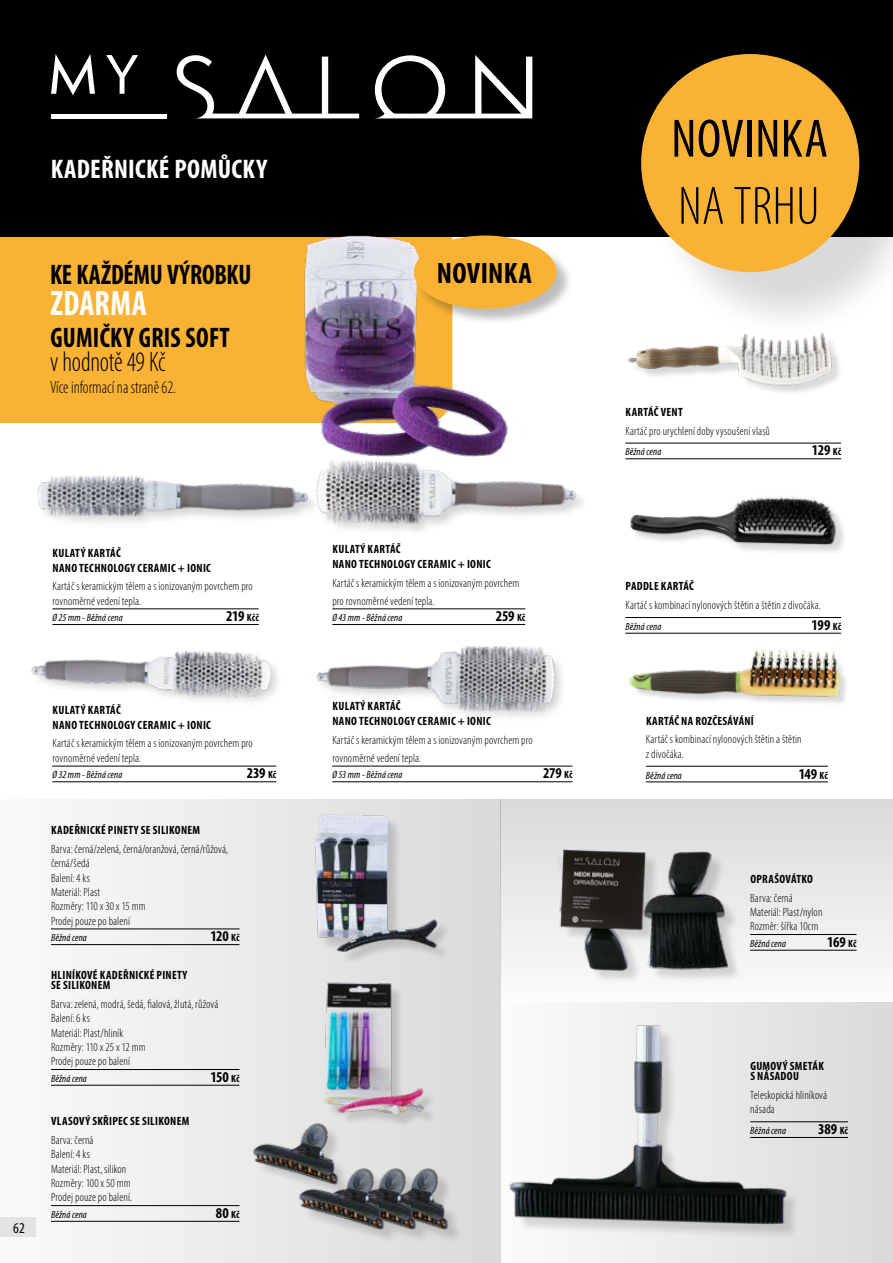
<style>
.page{position:relative;width:893px;height:1263px;background:#fff}
.page>*{position:absolute;margin:0;border:0;box-sizing:border-box;transform-origin:0 0}
.t1{font:condensed 54.3px "Myriad Pro";letter-spacing:.005em;color:#000}
.t2{font:300 condensed 54.3px "Myriad Pro";letter-spacing:.005em;color:#000}
.t3{font:700 condensed 35.4px "Myriad Pro";letter-spacing:.015em;color:#fff;scale:.92 1}
.t4{font:700 condensed 29.55px "Myriad Pro";letter-spacing:.01em;color:#000}
.t5{font:700 condensed 28.35px "Myriad Pro";letter-spacing:.01em;color:#000;scale:.92 1}
.t6{font:300 condensed 28.35px "Myriad Pro";letter-spacing:-.01em;color:#000;scale:.92 1}
.t7{font:700 condensed 27px "Myriad Pro";letter-spacing:.01em;color:#fff}
.t8{font:300 condensed 17.7px "Myriad Pro";color:#000;scale:.92 1}
.t9{font:700 condensed 15px "Myriad Pro";letter-spacing:-.01em;color:#000}
.t10{font:condensed 15px "Myriad Pro";color:#000}
.t11{font:300 condensed 12px/14.4px "Myriad Pro";letter-spacing:.01em;color:#000}
.t12{font:700 condensed 12px/14.7px "Myriad Pro";letter-spacing:.025em;color:#000}
.t13{font:italic condensed 10.5px "Myriad Pro";letter-spacing:.01em;color:#000}
.s1{font-size:10.5px}
</style>
<div class="page">
<div style="left:0;top:237px;width:168px;height:186px;background:#f9b234"></div>
<div style="left:0;top:0;width:893px;height:237px;background:#000"></div>
<div style="left:0;top:799px;width:500px;height:464px;background:linear-gradient(to right,#fafafa,#dadada)"></div>
<div style="left:500px;top:1002px;width:393px;height:261px;background:linear-gradient(to right,#fcfcfc,#d9d9d9)"></div>
<div style="left:500px;top:799px;width:393px;height:202px;background:linear-gradient(to bottom,#dadada,#fafafa)"></div>
<svg style="left:51px;top:54px;width:44px;height:41px"></svg>
<svg style="left:106px;top:55px;width:32px;height:39px"></svg>
<svg style="left:177px;top:55px;width:182px;height:63px"></svg>
<svg style="left:374px;top:55px;width:158px;height:64px"></svg>
<hr style="left:51px;top:114px;width:115px;height:4px;background:#fff">
<hr style="left:52px;top:609px;width:207px;height:1px;background:#000">
<hr style="left:332px;top:609px;width:193px;height:1px;background:#000">
<hr style="left:332px;top:624px;width:193px;height:1px;background:#000">
<hr style="left:52px;top:766px;width:224px;height:1px;background:#000">
<hr style="left:52px;top:781px;width:224px;height:1px;background:#000">
<hr style="left:332px;top:766px;width:240px;height:1px;background:#000">
<hr style="left:332px;top:781px;width:240px;height:1px;background:#000">
<img style="left:31px;top:624px;width:247px;height:78px">
<img style="left:341px;top:498px;width:242px;height:33px">
<img style="left:316px;top:645px;width:246px;height:72px">
<img style="left:37px;top:475px;width:304px;height:53px">
<img style="left:168px;top:173px;width:557px;height:325px">
<div style="left:649px;top:62px;width:244px;height:278px;background:#000;opacity:.15"></div>
<div style="left:641px;top:54px;width:218px;height:218px;background:#f9b234;border-radius:50%"></div>
<div style="left:630px;top:335px;width:212px;height:61px;background:#fff"></div>
<img style="left:627px;top:323px;width:223px;height:70px">
<hr style="left:625px;top:443px;width:216px;height:1px;background:#000">
<hr style="left:625px;top:458px;width:216px;height:1px;background:#000">
<img style="left:626px;top:488px;width:218px;height:64px">
<hr style="left:625px;top:617px;width:216px;height:1px;background:#000">
<hr style="left:625px;top:633px;width:216px;height:1px;background:#000">
<img style="left:629px;top:648px;width:217px;height:55px">
<hr style="left:646px;top:766px;width:182px;height:1px;background:#000">
<hr style="left:646px;top:782px;width:182px;height:1px;background:#000">
<div style="left:327px;top:985px;width:109px;height:142px;background:#000;opacity:.15"></div>
<img style="left:267px;top:976px;width:201px;height:140px">
<img style="left:270px;top:813px;width:230px;height:153px">
<hr style="left:51px;top:929px;width:188px;height:1px;background:#000">
<hr style="left:51px;top:944px;width:188px;height:1px;background:#000">
<hr style="left:51px;top:1069px;width:188px;height:1px;background:#000">
<hr style="left:51px;top:1085px;width:188px;height:1px;background:#000">
<hr style="left:51px;top:1205px;width:188px;height:1px;background:#000">
<hr style="left:51px;top:1221px;width:188px;height:1px;background:#000">
<img style="left:436px;top:1020px;width:380px;height:243px">
<hr style="left:750px;top:1121px;width:98px;height:1px;background:#000">
<hr style="left:750px;top:1137px;width:98px;height:1px;background:#000">
<hr style="left:750px;top:934px;width:106px;height:1px;background:#000">
<hr style="left:750px;top:950px;width:106px;height:1px;background:#000">
<img style="left:524px;top:837px;width:190px;height:149px">
<img style="left:533px;top:836px;width:259px;height:149px">
<div style="left:256px;top:1125px;width:207px;height:118px;background:#e1e1e1"></div>
<img style="left:420px;top:1168px;width:32px;height:63px">
<img style="left:250px;top:1122px;width:92px;height:64px">
<img style="left:388px;top:1168px;width:32px;height:63px">
<img style="left:296px;top:1168px;width:92px;height:63px">
<img style="left:879px;top:805px;width:14px;height:318px">
<div style="left:414px;top:236px;width:159px;height:89px;background:#000;opacity:.26"></div>
<div style="left:414px;top:236px;width:142px;height:73px;background:#f9b234;border-radius:50%"></div>
<div style="left:0;top:1217px;width:35px;height:19px;background:#e3e3e3"></div>
<h3 class="t7" style="left:51px;top:154px;width:218px">KADEŘNICKÉ POMŮCKY</h3>
<h3 class="t5" style="left:50px;top:259px;width:220px">KE KAŽDÉMU VÝROBKU</h3>
<h3 class="t4" style="left:437px;top:257px;width:97px">NOVINKA</h3>
<h2 class="t3" style="left:50px;top:284px;width:106px">ZDARMA</h2>
<h3 class="t5" style="left:50px;top:321px;width:197px">GUMIČKY GRIS SOFT</h3>
<h3 class="t6" style="left:50px;top:345px;width:127px">v hodnotě 49 Kč</h3>
<h3 class="t8" style="left:50px;top:376px;width:138px">Více informací na straně 62.</h3>
<p class="t12" style="left:53px;top:546px;width:160px">KULATÝ KARTÁČ<br>NANO TECHNOLOGY CERAMIC + IONIC</p>
<p class="t11" style="left:52px;top:579px;width:202px">Kartáč s keramickým tělem a s ionizovaným povrchem pro rovnoměrné vedení tepla.</p>
<p class="t13" style="left:52px;top:611px;width:72px">Ø 25 mm - Běžná cena</p>
<p class="t9" style="left:226px;top:608px;width:34px">219 <span class="s1">Kčč</span></p>
<p class="t10" style="left:13px;top:1220px;width:13px">62</p>
<p class="t12" style="left:53px;top:703px;width:160px">KULATÝ KARTÁČ<br>NANO TECHNOLOGY CERAMIC + IONIC</p>
<p class="t11" style="left:52px;top:736px;width:202px">Kartáč s keramickým tělem a s ionizovaným povrchem pro rovnoměrné vedení tepla.</p>
<p class="t13" style="left:52px;top:768px;width:72px">Ø 32 mm - Běžná cena</p>
<p class="t9" style="left:247px;top:765px;width:31px">239 <span class="s1">Kč</span></p>
<p class="t12" style="left:51px;top:823px;width:151px">KADEŘNICKÉ PINETY SE SILIKONEM</p>
<p class="t11" style="left:51px;top:841px;width:179px">Barva: černá/zelená, černá/oranžová, černá/růžová, černá/šedá<br>Balení: 4 ks<br>Materiál: Plast<br>Rozměry: 110 x 30 x 15 mm<br>Prodej pouze po balení</p>
<p class="t13" style="left:51px;top:931px;width:37px">Běžná cena</p>
<p class="t9" style="left:210px;top:928px;width:31px">120 <span class="s1">Kč</span></p>
<p class="t12" style="left:51px;top:969px;width:138px;line-height:10.5px">HLINÍKOVÉ KADEŘNICKÉ PINETY<br>SESILIKONEM</p>
<p class="t11" style="left:51px;top:996px;width:169px">Barva: zelená, modrá, šedá, fialová, žlutá, růžová<br>Balení: 6 ks<br>Materiál: Plast/hliník<br>Rozměry: 110 x 25 x 12 mm<br>Prodej pouze po balení</p>
<p class="t13" style="left:51px;top:1072px;width:37px">Běžná cena</p>
<p class="t9" style="left:210px;top:1068px;width:31px">150 <span class="s1">Kč</span></p>
<p class="t12" style="left:51px;top:1114px;width:140px">VLASOVÝ SKŘIPEC SE SILIKONEM</p>
<p class="t11" style="left:51px;top:1132px;width:83px">Barva: černá<br>Balení: 4 ks<br>Materiál: Plast, silikon<br>Rozměry: 100 x 50 mm<br>Prodej pouze po balení.</p>
<p class="t13" style="left:51px;top:1208px;width:37px">Běžná cena</p>
<p class="t9" style="left:216px;top:1204px;width:25px">80 <span class="s1">Kč</span></p>
<p class="t12" style="left:332px;top:542px;width:160px">KULATÝ KARTÁČ<br>NANO TECHNOLOGY CERAMIC + IONIC</p>
<p class="t11" style="left:332px;top:574px;width:189px;line-height:18px">Kartáč s keramickým tělem a s ionizovaným povrchem pro rovnoměrné vedení tepla.</p>
<p class="t13" style="left:332px;top:611px;width:72px">Ø 43 mm - Běžná cena</p>
<p class="t9" style="left:496px;top:608px;width:31px">259 <span class="s1">Kč</span></p>
<p class="t12" style="left:332px;top:699px;width:160px">KULATÝ KARTÁČ<br>NANO TECHNOLOGY CERAMIC + IONIC</p>
<p class="t11" style="left:332px;top:731px;width:202px;line-height:18px">Kartáč s keramickým tělem a s ionizovaným povrchem pro rovnoměrné vedení tepla.</p>
<p class="t13" style="left:332px;top:768px;width:72px">Ø 53 mm - Běžná cena</p>
<p class="t9" style="left:543px;top:765px;width:31px">279 <span class="s1">Kč</span></p>
<h1 class="t1" style="left:671px;top:109px;width:158px">NOVINKA</h1>
<h1 class="t2" style="left:678px;top:174px;width:143px">NA TRHU</h1>
<p class="t12" style="left:625px;top:405px;width:59px">KARTÁČ VENT</p>
<p class="t11" style="left:625px;top:423px;width:146px">Kartáč pro urychlení doby vysoušení vlasů</p>
<p class="t13" style="left:625px;top:446px;width:37px">Běžná cena</p>
<p class="t9" style="left:812px;top:442px;width:31px">129 <span class="s1">Kč</span></p>
<p class="t12" style="left:625px;top:579px;width:70px">PADDLE KARTÁČ</p>
<p class="t11" style="left:625px;top:598px;width:197px">Kartáč s kombinací nylonových štětin a štětin z divočáka.</p>
<p class="t13" style="left:625px;top:620px;width:37px">Běžná cena</p>
<p class="t9" style="left:812px;top:616px;width:31px">199 <span class="s1">Kč</span></p>
<p class="t12" style="left:646px;top:713px;width:109px">KARTÁČ NA ROZČESÁVÁNÍ</p>
<p class="t11" style="left:646px;top:732px;width:157px">Kartáč s kombinací nylonových štětin a štětin z divočáka.</p>
<p class="t13" style="left:646px;top:769px;width:37px">Běžná cena</p>
<p class="t9" style="left:799px;top:765px;width:31px">149 <span class="s1">Kč</span></p>
<p class="t12" style="left:750px;top:872px;width:64px">OPRAŠOVÁTKO</p>
<p class="t11" style="left:750px;top:890px;width:74px">Barva: černá<br>Materiál: Plast/nylon<br>Rozměr: šířka 10cm</p>
<p class="t13" style="left:750px;top:937px;width:37px">Běžná cena</p>
<p class="t9" style="left:827px;top:933px;width:31px">169 <span class="s1">Kč</span></p>
<p class="t12" style="left:750px;top:1061px;width:75px;line-height:10.5px">GUMOVÝ SMETÁK<br>S NÁSADOU</p>
<p class="t11" style="left:750px;top:1088px;width:78px">Teleskopická hliníková násada</p>
<p class="t13" style="left:750px;top:1124px;width:37px">Běžná cena</p>
<p class="t9" style="left:818px;top:1121px;width:31px">389 <span class="s1">Kč</span></p>
</div>
